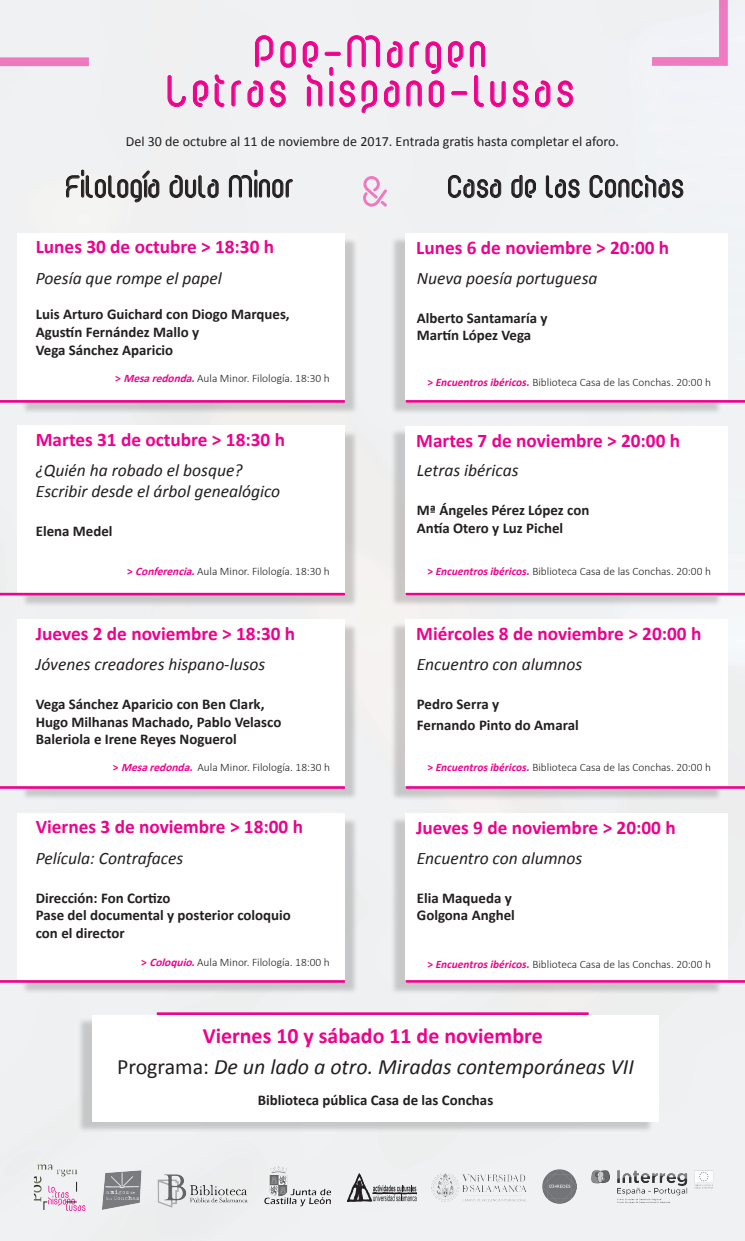
<style>
.page{position:relative;width:745px;height:1241px;background:#fff}
.page>*{position:absolute;margin:0;border:0;box-sizing:border-box;transform-origin:0 0}
.t1{font:700 43.75px "Cirkel Pro";letter-spacing:.075em;color:#ed028c}
.t2{font:700 30.62px "Cirkel Pro";color:#231f20}
.t3{font:italic 21.88px "Calibri";color:#231f20}
.t4{font:700 21.88px "Calibri";color:#ed028c}
.t5{font:700 19.25px "Calibri";color:#ed028c}
.t6{font:italic 17.5px "Calibri";color:#231f20}
.t7{font:700 14.88px "Calibri";color:#231f20}
.t8{font:14px "Calibri";color:#231f20}
.t9{font:300 11.38px "Calibri";color:#231f20}
.s1{font-weight:700;color:#ed028c}
.s2{font-weight:700;font-style:italic;color:#ed028c}
.s3{font-style:normal}
</style>
<div class="page">
<div style="left:0;top:0;width:744px;height:1240px;background:#eff1f2"></div>
<svg style="left:255px;top:35px;width:18px;height:32px"></svg>
<svg style="left:280px;top:41px;width:15px;height:27px"></svg>
<svg style="left:303px;top:41px;width:15px;height:27px"></svg>
<div style="left:324px;top:52px;width:16px;height:4px;border:1px solid #ed028c;border-radius:2px"></div>
<svg style="left:347px;top:35px;width:33px;height:32px"></svg>
<svg style="left:387px;top:41px;width:15px;height:27px"></svg>
<svg style="left:409px;top:41px;width:10px;height:26px"></svg>
<svg style="left:425px;top:41px;width:15px;height:33px"></svg>
<svg style="left:448px;top:41px;width:15px;height:27px"></svg>
<svg style="left:469px;top:41px;width:16px;height:26px"></svg>
<svg style="left:167px;top:75px;width:19px;height:32px"></svg>
<svg style="left:193px;top:80px;width:15px;height:27px"></svg>
<svg style="left:215px;top:75px;width:9px;height:32px"></svg>
<svg style="left:231px;top:81px;width:10px;height:25px"></svg>
<svg style="left:247px;top:81px;width:15px;height:26px"></svg>
<svg style="left:270px;top:81px;width:15px;height:26px"></svg>
<svg style="left:307px;top:75px;width:15px;height:31px"></svg>
<svg style="left:329px;top:67px;width:4px;height:39px"></svg>
<svg style="left:339px;top:81px;width:16px;height:26px"></svg>
<svg style="left:361px;top:81px;width:16px;height:32px"></svg>
<svg style="left:384px;top:81px;width:15px;height:26px"></svg>
<svg style="left:406px;top:81px;width:15px;height:25px"></svg>
<svg style="left:428px;top:81px;width:16px;height:26px"></svg>
<div style="left:451px;top:91px;width:16px;height:4px;border:1px solid #ed028c;border-radius:2px"></div>
<svg style="left:474px;top:75px;width:9px;height:32px"></svg>
<svg style="left:490px;top:81px;width:15px;height:26px"></svg>
<svg style="left:512px;top:81px;width:16px;height:26px"></svg>
<svg style="left:534px;top:81px;width:16px;height:26px"></svg>
<svg style="left:557px;top:81px;width:16px;height:26px"></svg>
<svg style="left:363px;top:176px;width:24px;height:31px"></svg>
<svg style="left:448px;top:175px;width:53px;height:23px"></svg>
<svg style="left:511px;top:175px;width:24px;height:23px"></svg>
<svg style="left:545px;top:175px;width:34px;height:23px"></svg>
<svg style="left:589px;top:175px;width:93px;height:23px"></svg>
<svg style="left:66px;top:170px;width:93px;height:32px"></svg>
<svg style="left:169px;top:175px;width:49px;height:23px"></svg>
<svg style="left:229px;top:170px;width:63px;height:28px"></svg>
<div style="left:390px;top:236px;width:331px;height:178px;background:#231f20;opacity:.2"></div>
<div style="left:405px;top:233px;width:322px;height:169px;background:#fff"></div>
<div style="left:390px;top:428px;width:331px;height:179px;background:#231f20;opacity:.2"></div>
<div style="left:405px;top:426px;width:322px;height:169px;background:#fff"></div>
<div style="left:390px;top:621px;width:331px;height:179px;background:#231f20;opacity:.2"></div>
<div style="left:405px;top:619px;width:322px;height:169px;background:#fff"></div>
<div style="left:390px;top:815px;width:331px;height:179px;background:#231f20;opacity:.2"></div>
<div style="left:405px;top:813px;width:322px;height:169px;background:#fff"></div>
<div style="left:21px;top:237px;width:337px;height:178px;background:#231f20;opacity:.2"></div>
<div style="left:17px;top:233px;width:327px;height:168px;background:#fff"></div>
<div style="left:21px;top:429px;width:337px;height:178px;background:#231f20;opacity:.2"></div>
<div style="left:17px;top:425px;width:327px;height:169px;background:#fff"></div>
<div style="left:21px;top:623px;width:337px;height:178px;background:#231f20;opacity:.2"></div>
<div style="left:17px;top:619px;width:327px;height:168px;background:#fff"></div>
<div style="left:21px;top:816px;width:337px;height:178px;background:#231f20;opacity:.2"></div>
<div style="left:17px;top:812px;width:327px;height:169px;background:#fff"></div>
<div style="left:77px;top:1017px;width:576px;height:116px;background:#231f20;opacity:.2"></div>
<div style="left:92px;top:1014px;width:566px;height:106px;background:#fff"></div>
<hr style="left:0;top:400px;width:344px;height:2px;background:#ed028c">
<hr style="left:0;top:592px;width:344px;height:3px;background:#ed028c">
<hr style="left:0;top:786px;width:344px;height:2px;background:#ed028c">
<hr style="left:0;top:979px;width:344px;height:3px;background:#ed028c">
<hr style="left:405px;top:400px;width:339px;height:2px;background:#ed028c">
<hr style="left:405px;top:592px;width:339px;height:3px;background:#ed028c">
<hr style="left:405px;top:786px;width:339px;height:2px;background:#ed028c">
<hr style="left:405px;top:979px;width:339px;height:3px;background:#ed028c">
<hr style="left:157px;top:1012px;width:431px;height:2px;background:#ed028c">
<div style="left:0;top:57px;width:89px;height:9px;background:#ee79bf"></div>
<svg style="left:650px;top:0;width:78px;height:67px"></svg>
<svg style="left:347px;top:1173px;width:69px;height:28px;background:#b5b6b7"></svg>
<img style="left:591px;top:1169px;width:125px;height:34px">
<img style="left:431px;top:1172px;width:95px;height:28px">
<svg style="left:34px;top:1164px;width:51px;height:46px"></svg>
<img style="left:100px;top:1166px;width:42px;height:43px">
<img style="left:156px;top:1170px;width:94px;height:40px">
<img style="left:542px;top:1169px;width:34px;height:34px">
<img style="left:262px;top:1164px;width:70px;height:43px">
<p class="t1" style="left:255px;top:21px;width:235px">Poe-Margen</p>
<p class="t1" style="left:168px;top:61px;width:410px">Letras hispano-lusas</p>
<p class="t8" style="left:126px;top:133px;width:494px">Del 30 de octubre al 11 de noviembre de 2017. Entrada gratis hasta completar el aforo.</p>
<p class="t2" style="left:67px;top:165px;width:230px">Filología Aula Minor</p>
<p class="t2" style="left:448px;top:165px;width:238px">Casa de las Conchas</p>
<p class="t5" style="left:416px;top:236px;width:254px">Lunes 6 de noviembre &gt; 20:00 h</p>
<p class="t5" style="left:36px;top:235px;width:240px">Lunes 30 de octubre &gt; 18:30 h</p>
<p class="t6" style="left:36px;top:267px;width:187px">Poesía que rompe el papel</p>
<p class="t7" style="left:36px;top:305px;width:255px">Luis Arturo Guichard con Diogo Marques,</p>
<p class="t7" style="left:36px;top:323px;width:165px">Agustín Fernández Mallo y</p>
<p class="t7" style="left:36px;top:341px;width:139px">Vega Sánchez Aparicio</p>
<p class="t9" style="left:115px;top:371px;width:216px"><span class="s1">&gt;</span> <span class="s2">Mesaredonda.</span>Aula Minor. Filología. 18:30 h</p>
<p class="t5" style="left:36px;top:428px;width:250px">Martes 31 de octubre &gt; 18:30 h</p>
<p class="t6" style="left:36px;top:459px;width:208px">¿Quién ha robado el bosque?</p>
<p class="t6" style="left:36px;top:480px;width:246px">Escribir desde el árbol genealógico</p>
<p class="t7" style="left:36px;top:522px;width:78px">Elena Medel</p>
<p class="t9" style="left:127px;top:564px;width:204px"><span class="s1">&gt;</span> <span class="s2">Conferencia.</span>Aula Minor. Filología. 18:30 h</p>
<p class="t5" style="left:36px;top:621px;width:261px">Jueves 2 de noviembre &gt; 18:30 h</p>
<p class="t6" style="left:36px;top:653px;width:231px">Jóvenes creadores hispano-lusos</p>
<p class="t7" style="left:36px;top:694px;width:230px">Vega Sánchez Aparicio con Ben Clark,</p>
<p class="t7" style="left:36px;top:712px;width:247px">Hugo Milhanas Machado, Pablo Velasco</p>
<p class="t7" style="left:36px;top:730px;width:202px">Baleriola e Irene Reyes Noguerol</p>
<p class="t6" style="left:416px;top:267px;width:182px">Nueva poesía portuguesa</p>
<p class="t7" style="left:416px;top:308px;width:132px">Alberto Santamaría y</p>
<p class="t7" style="left:416px;top:326px;width:116px">Martín López Vega</p>
<p class="t9" style="left:427px;top:375px;width:285px"><span class="s1">&gt;</span> <span class="s2">Encuentros ibéricos.</span> Biblioteca Casa de las Conchas. 20:00 h</p>
<p class="t5" style="left:416px;top:428px;width:265px">Martes 7 de noviembre &gt; 20:00 h</p>
<p class="t6" style="left:416px;top:459px;width:103px">Letras ibéricas</p>
<p class="t7" style="left:416px;top:501px;width:174px">Mª Ángeles Pérez López con</p>
<p class="t7" style="left:416px;top:519px;width:148px">Antía Otero y Luz Pichel</p>
<p class="t9" style="left:427px;top:564px;width:285px"><span class="s1">&gt;</span> <span class="s2">Encuentros ibéricos.</span> Biblioteca Casa de las Conchas. 20:00 h</p>
<p class="t5" style="left:416px;top:622px;width:286px">Miércoles 8 de noviembre &gt; 20:00 h</p>
<p class="t6" style="left:416px;top:653px;width:167px">Encuentro con alumnos</p>
<p class="t7" style="left:416px;top:694px;width:84px">Pedro Serra y</p>
<p class="t7" style="left:416px;top:715px;width:163px">Fernando Pinto do Amaral</p>
<p class="t9" style="left:113px;top:759px;width:219px"><span class="s1">&gt;</span> <span class="s2">Mesaredonda.</span> Aula Minor. Filología. 18:30 h</p>
<p class="t9" style="left:427px;top:759px;width:285px"><span class="s1">&gt;</span> <span class="s2">Encuentros ibéricos.</span> Biblioteca Casa de las Conchas. 20:00 h</p>
<p class="t5" style="left:36px;top:815px;width:268px">Viernes 3 de noviembre &gt; 18:00 h</p>
<p class="t6" style="left:36px;top:846px;width:149px">Película: Contrafaces</p>
<p class="t7" style="left:36px;top:888px;width:136px">Dirección: Fon Cortizo</p>
<p class="t7" style="left:36px;top:906px;width:256px">Pase del documental y posterior coloquio</p>
<p class="t7" style="left:36px;top:924px;width:90px">con el director</p>
<p class="t9" style="left:141px;top:954px;width:190px"><span class="s1">&gt;</span> <span class="s2">Coloquio.</span>Aula Minor. Filología. 18:00 h</p>
<p class="t5" style="left:416px;top:815px;width:261px">Jueves 9 de noviembre &gt; 20:00 h</p>
<p class="t6" style="left:416px;top:846px;width:167px">Encuentro con alumnos</p>
<p class="t7" style="left:416px;top:888px;width:96px">Elia Maqueda y</p>
<p class="t7" style="left:416px;top:906px;width:99px">Golgona Anghel</p>
<p class="t9" style="left:427px;top:957px;width:285px"><span class="s1">&gt;</span> <span class="s2">Encuentros ibéricos.</span> Biblioteca Casa de las Conchas. 20:00 h</p>
<p class="t4" style="left:203px;top:1022px;width:341px">Viernes 10 y sábado 11 de noviembre</p>
<p class="t3" style="left:117px;top:1052px;width:518px"><span class="s3">Programa:</span> De un lado a otro. Miradas contemporáneas VII</p>
<p class="t7" style="left:258px;top:1090px;width:237px">Biblioteca pública Casa de las Conchas</p>
</div>
